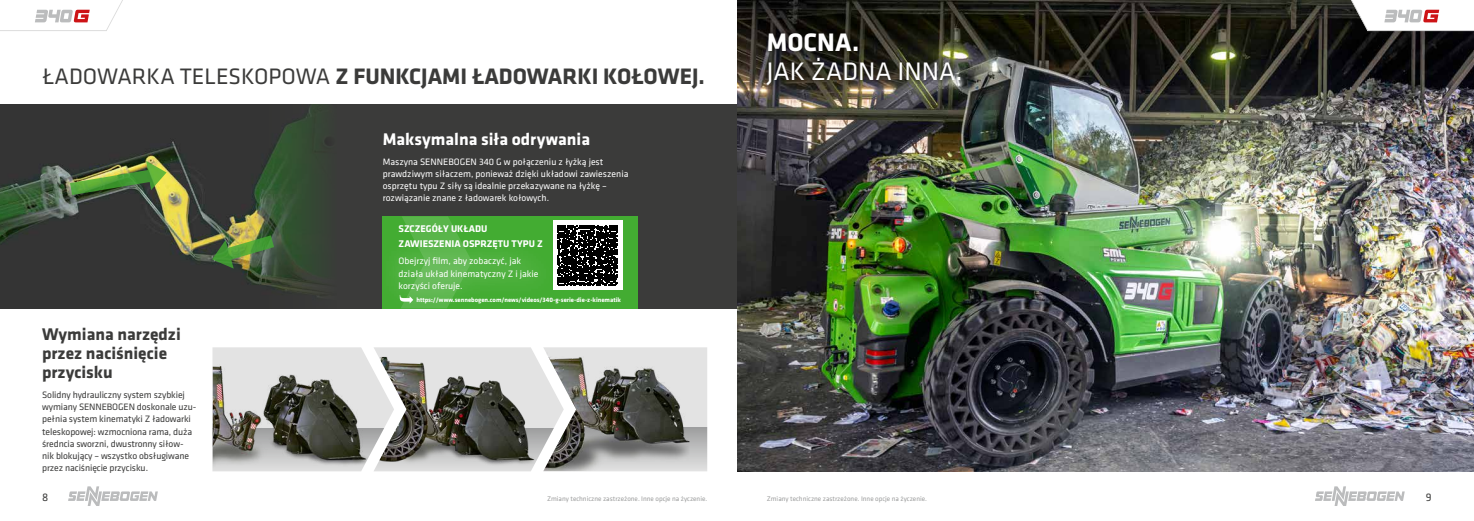
<style>
.page{position:relative;width:1474px;height:521px;background:#fff}
.page>*{position:absolute;margin:0;border:0;box-sizing:border-box;transform-origin:0 0}
.t1{font:26.25px "Klavika Basic";color:#fff}
.t2{font:700 26.25px "Klavika Basic";color:#fff}
.t3{font:700 23.19px "Klavika Basic";color:#3b3b3a}
.t4{font:700 17.5px/18.9px "Klavika Basic";color:#3b3b3a}
.t5{font:700 17.5px "Klavika Basic";color:#fff}
.t6{font:11.38px "Klavika Basic";color:#3b3b3a}
.t7{font:700 10.06px/15.3px "Klavika Basic";color:#fff}
.t8{font:9.62px/12.2px "Klavika Basic";color:#fff}
.t9{font:9.62px/12.2px "Klavika Basic";letter-spacing:-.01em;color:#3b3b3a}
.t10{font:7px "Klavika Basic";color:#9c9d9d}
.t11{font:700 6.56px "Klavika Basic";color:#fff}
.s1{font-weight:400}
</style>
<div class="page">
<svg style="left:68px;top:486px;width:90px;height:20px"></svg>
<svg style="left:1315px;top:486px;width:89px;height:20px"></svg>
<div style="left:0;top:104px;width:737px;height:204px;background:#3b3b3a"></div>
<div style="left:383px;top:216px;width:255px;height:92px;background:#43ac32"></div>
<img style="left:737px;top:0;width:736px;height:471px">
<svg style="left:212px;top:347px;width:495px;height:124px;background:#9f9f9b"></svg>
<div style="left:543px;top:427px;width:164px;height:44px;background:linear-gradient(to bottom,#9d9d9e,#e0e0e0)"></div>
<img style="left:543px;top:352px;width:146px;height:119px">
<img style="left:0;top:104px;width:320px;height:193px">
<img style="left:70px;top:161px;width:96px;height:34px">
<svg style="left:212px;top:235px;width:62px;height:34px;background:#5f8241"></svg>
<div style="left:761px;top:28px;width:204px;height:62px;background:#000;opacity:.75"></div>
<div style="left:378px;top:237px;width:179px;height:74px;background:#fff;opacity:.75"></div>
<div style="left:553px;top:221px;width:69px;height:69px;background:#fff"></div>
<svg style="left:557px;top:225px;width:60px;height:60px;background:#252525"></svg>
<svg style="left:400px;top:216px;width:72px;height:92px"></svg>
<svg style="left:1345px;top:0;width:128px;height:31px"></svg>
<svg style="left:0;top:0;width:123px;height:31px"></svg>
<h1 class="t2" style="left:766px;top:23px;width:94px">MOCNA.</h1>
<h2 class="t3" style="left:42px;top:60px;width:664px"><span class="s1">ŁADOWARKA TELESKOPOWA</span> Z FUNKCJAMI ŁADOWARKI KOŁOWEJ.</h2>
<h1 class="t1" style="left:766px;top:55px;width:197px">JAK ŻADNA INNA.</h1>
<h3 class="t5" style="left:383px;top:126px;width:209px">Maksymalna siła odrywania</h3>
<p class="t8" style="left:383px;top:155px;width:247px">Maszyna SENNEBOGEN 340 G w połączeniu z łyżką jest prawdziwym siłaczem, ponieważ dzięki układowi zawieszenia osprzętu typu Z siły są idealnie przekazywane na łyżkę – rozwiązanie znane z ładowarek kołowych.</p>
<h3 class="t4" style="left:42px;top:324px;width:140px">Wymiana narzędzi przez naciśnięcie przycisku</h3>
<p class="t9" style="left:42px;top:388px;width:156px">Solidny hydrauliczny system szybkiej wymiany SENNEBOGEN doskonale uzu&shy;pełnia system kinematyki Z ładowarki teleskopowej: wzmocniona rama, duża średncia sworzni, dwustronny siłow&shy;nik blokujący – wszystko obsługiwane przez naciśnięcie przycisku.</p>
<p class="t7" style="left:398px;top:221px;width:146px">SZCZEGÓŁY UKŁADU<br>ZAWIESZENIA OSPRZĘTU TYPU Z</p>
<p class="t8" style="left:398px;top:255px;width:142px">Obejrzyj film, aby zobaczyć, jak działa układ kinematyczny Z i jakie korzyści oferuje.</p>
<p class="t11" style="left:416px;top:295px;width:206px">https://www.sennebogen.com/news/videos/340-g-serie-die-z-kinematik</p>
<p class="t6" style="left:42px;top:490px;width:8px">8</p>
<p class="t10" style="left:547px;top:494px;width:162px">Zmiany techniczne zastrzeżone. Inne opcje na życzenie.</p>
<p class="t10" style="left:766px;top:494px;width:162px">Zmiany techniczne zastrzeżone. Inne opcje na życzenie.</p>
<p class="t6" style="left:1425px;top:490px;width:7px">9</p>
</div>
